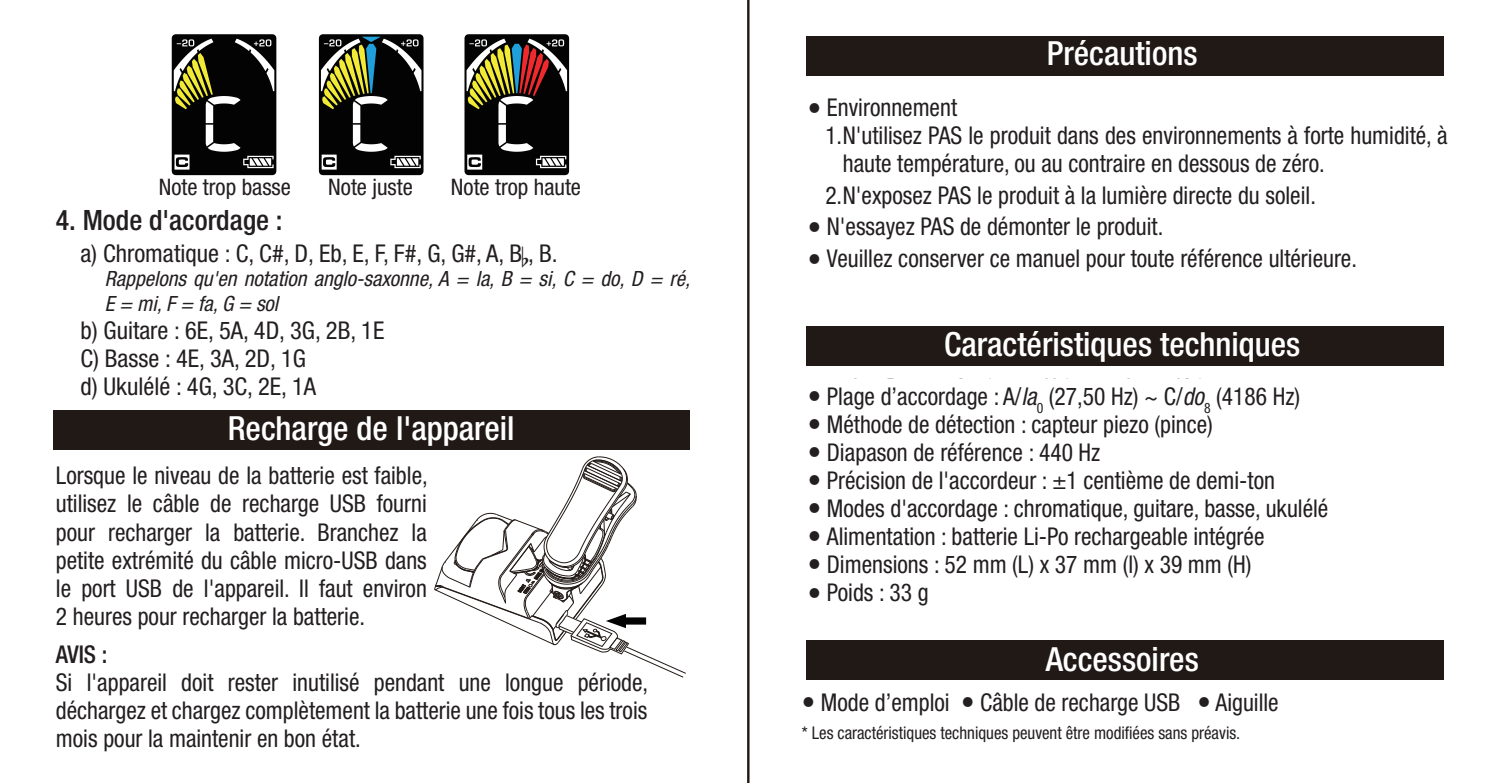
<style>
.page{position:relative;width:1495px;height:783px;background:#fff}
.page>*{position:absolute;margin:0;border:0;box-sizing:border-box;transform-origin:0 0}
.t1{font:500 condensed 33.25px "Helvetica Neue LT Std";color:#fff}
.t2{font:500 condensed 28px "Helvetica Neue LT Std";color:#231f20}
.t3{font:condensed 24.5px/28px "Helvetica Neue LT Std";color:#231f20;text-align:justify;scale:.96 1}
.t4{font:condensed 24.5px/28px "Helvetica Neue LT Std";color:#231f20}
.t5{font:500 condensed 24.5px "Helvetica Neue LT Std";color:#231f20;scale:.96 1}
.t6{font:condensed 22.75px "Helvetica Neue LT Std";color:#231f20}
.t7{font:italic condensed 21px/24.5px "Helvetica Neue LT Std";color:#231f20}
.t8{font:condensed 17.5px "Helvetica Neue LT Std";color:#231f20;scale:.96 1}
.s1{font-family:"Sonata Std";font-stretch:normal;font-size:31.5px}
.s2{font-size:28px}
.s3{font-weight:500;font-size:28px}
.s4{font-style:italic}
</style>
<div class="page">
<svg style="left:53px;top:0;width:696px;height:782px"></svg>
<svg style="left:172px;top:34px;width:104px;height:141px;background:#302f26"></svg>
<svg style="left:319px;top:34px;width:104px;height:141px;background:#36392c"></svg>
<svg style="left:464px;top:34px;width:105px;height:141px;background:#443d30"></svg>
<div style="left:53px;top:410px;width:636px;height:39px;background:#211915"></div>
<svg style="left:434px;top:456px;width:253px;height:222px"></svg>
<div style="left:806px;top:326px;width:637px;height:39px;background:#211915"></div>
<div style="left:806px;top:36px;width:637px;height:40px;background:#211915"></div>
<div style="left:806px;top:639px;width:637px;height:40px;background:#211915"></div>
<p class="t6" style="left:159px;top:173px;width:134px">Note trop basse</p>
<p class="t6" style="left:328px;top:173px;width:86px">Note juste</p>
<p class="t6" style="left:451px;top:173px;width:132px">Note trop haute</p>
<p class="t2" style="left:56px;top:203px;width:228px">4. Mode d'acordage :</p>
<p class="t4" style="left:80px;top:238px;width:479px">a) Chromatique : C, C#, D, Eb, E, F, F#, G, G#, A, B<span class="s1">♭</span>, B.</p>
<p class="t7" style="left:105px;top:267px;width:587px">Rappelons qu'en notation anglo-saxonne, A = la, B = si, C = do, D = ré,<br>E = mi, F = fa, G = sol</p>
<p class="t4" style="left:80px;top:315px;width:305px">b) Guitare : 6E, 5A, 4D, 3G, 2B, 1E<br>C) Basse : 4E, 3A, 2D, 1G<br>d) Ukulélé : 4G, 3C, 2E, 1A</p>
<h1 class="t1" style="left:228px;top:408px;width:288px">Recharge de l'appareil</h1>
<p class="t3" style="left:56px;top:461px;width:389px">Lorsque le niveau de la batterie est faible, utilisez le câble de recharge USB fourni pour recharger la batterie. Branchez la petite extrémité du câble micro-USB dans le port USB de l'appareil. Il faut environ 2 heures pour recharger la batterie.</p>
<p class="t5" style="left:56px;top:639px;width:55px">AVIS :</p>
<p class="t3" style="left:56px;top:668px;width:619px">Si l'appareil doit rester inutilisé pendant une longue période, déchargez et chargez complètement la batterie une fois tous les trois mois pour la maintenir en bon état.</p>
<h1 class="t1" style="left:1047px;top:33px;width:152px">Précautions</h1>
<p class="t3" style="left:808px;top:93px;width:157px"><span class="s2">•</span> Environnement</p>
<p class="t3" style="left:843px;top:121px;width:631px;text-indent:-17px">1. N'utilisez PAS le produit dans des environnements à forte humidité, à haute température, ou au contraire en dessous de zéro.</p>
<p class="t3" style="left:825px;top:181px;width:513px">2. N'exposez PAS le produit à la lumière directe du soleil.</p>
<p class="t3" style="left:808px;top:212px;width:372px"><span class="s3">•</span> N'essayez PAS de démonter le produit.</p>
<p class="t3" style="left:808px;top:244px;width:574px"><span class="s3">•</span> Veuillez conserver ce manuel pour toute référence ultérieure.</p>
<h1 class="t1" style="left:944px;top:324px;width:358px">Caractéristiques techniques</h1>
<p class="t3" style="left:808px;top:381px;width:514px"><span class="s2">•</span> Plage d’accordage : A/<span class="s4">la</span><sub>0</sub> (27,50 Hz) ~ C/<span class="s4">do</span><sub>8</sub> (4186 Hz)</p>
<p class="t3" style="left:808px;top:409px;width:423px"><span class="s3">•</span> Méthode de détection : capteur piezo (pince)</p>
<p class="t3" style="left:808px;top:437px;width:306px"><span class="s3">•</span> Diapason de référence : 440 Hz</p>
<p class="t3" style="left:808px;top:465px;width:488px"><span class="s2">•</span> Précision de l'accordeur : ±1 centième de demi-ton</p>
<p class="t3" style="left:808px;top:493px;width:544px"><span class="s3">•</span> Modes d'accordage : chromatique, guitare, basse, ukulélé</p>
<p class="t3" style="left:808px;top:521px;width:477px"><span class="s3">•</span> Alimentation : batterie Li-Po rechargeable intégrée</p>
<p class="t3" style="left:808px;top:549px;width:464px"><span class="s2">•</span> Dimensions : 52 mm (L) x 37 mm (l) x 39 mm (H)</p>
<p class="t3" style="left:808px;top:577px;width:127px"><span class="s3">•</span> Poids : 33 g</p>
<h1 class="t1" style="left:1046px;top:639px;width:155px">Accessoires</h1>
<p class="t3" style="left:802px;top:687px;width:498px"><span class="s2">•</span> Mode d’emploi <span class="s2">•</span> Câble de recharge USB <span class="s2">•</span> Aiguille</p>
<p class="t8" style="left:802px;top:722px;width:458px">* Les caractéristiques techniques peuvent être modifiées sans préavis.</p>
</div>
